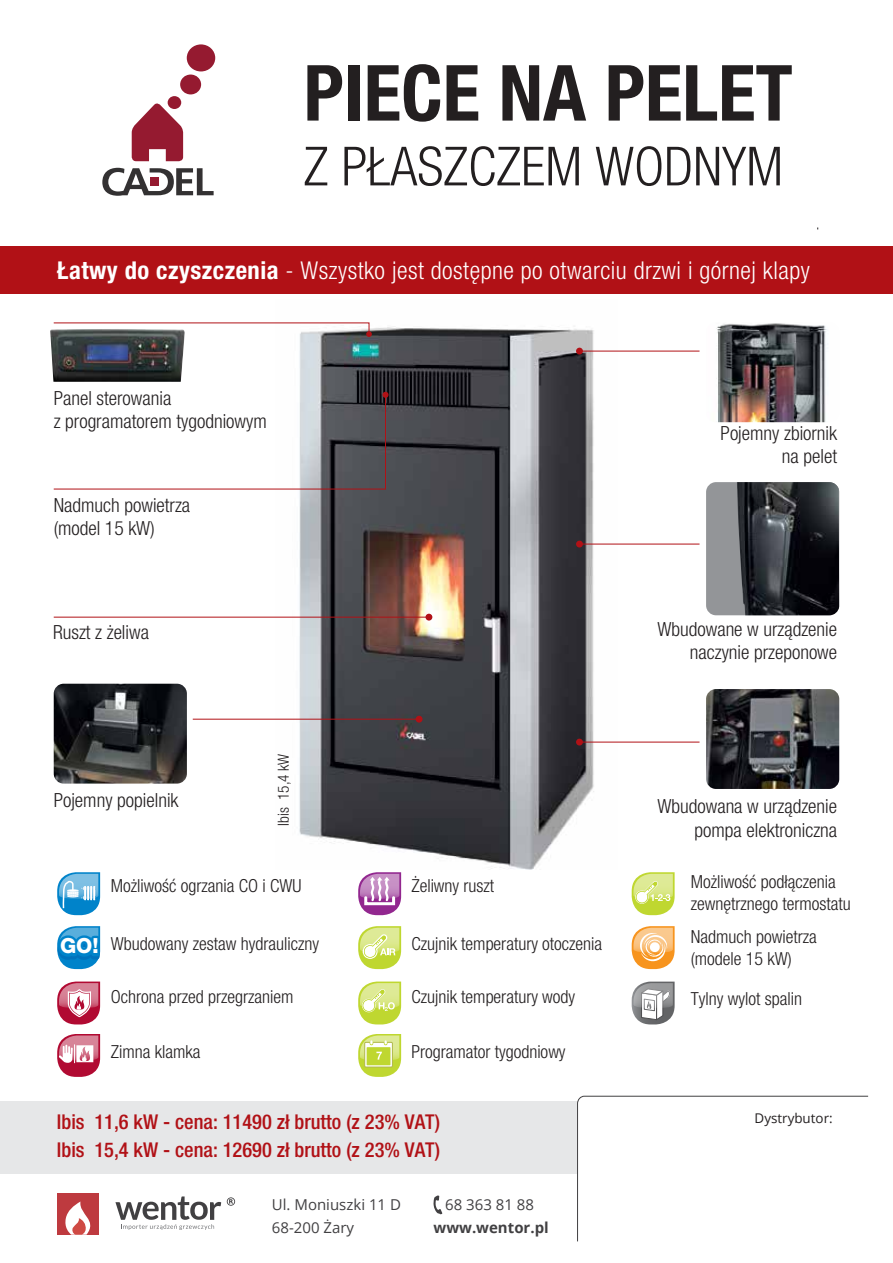
<style>
.page{position:relative;width:893px;height:1263px;background:#fff}
.page>*{position:absolute;margin:0;border:0;box-sizing:border-box;transform-origin:0 0}
.t1{font:700 condensed 77.55px "Helvetica Neue LT Pro";color:#231f20}
.t2{font:300 condensed 54px "Helvetica Neue LT Pro";color:#231f20}
.t3{font:300 condensed 24.6px "Helvetica Neue LT Pro";letter-spacing:.02em;color:#fff}
.t4{font:800 20.85px "Helvetica Neue LT Pro";color:#fff}
.t5{font:500 condensed 20.4px/27.5px "Helvetica Neue LT Pro";color:#b11116}
.t6{font:300 condensed 19.5px/23.4px "Helvetica Neue LT Pro";color:#231f20;text-align:right}
.t7{font:300 condensed 18px/21.6px "Helvetica Neue LT Pro";color:#231f20}
.t8{font:300 condensed 15.3px "Helvetica Neue LT Pro";color:#231f20}
.t9{font:15px/23px "Open Sans";color:#414042}
.t10{font:700 15px "Open Sans";color:#414042}
.t11{font:13.35px "Open Sans";color:#231f20}
.s1{font-weight:700}
</style>
<div class="page">
<div style="left:0;top:1101px;width:579px;height:72px;background:#e6e7e8"></div>
<img style="left:275px;top:326px;width:343px;height:543px">
<div style="left:706px;top:482px;width:31px;height:133px;background:#939598"></div>
<img style="left:737px;top:482px;width:102px;height:133px">
<svg style="left:53px;top:322px;width:319px;height:15px"></svg>
<svg style="left:53px;top:394px;width:333px;height:96px"></svg>
<div style="left:382px;top:392px;width:7px;height:6px;background:#b11116;border-radius:50%"></div>
<hr style="left:54px;top:617px;width:375px;height:1px;background:#b11116">
<div style="left:425px;top:614px;width:7px;height:7px;background:#b11116;border-radius:50%"></div>
<hr style="left:579px;top:742px;width:120px;height:1px;background:#b11116">
<div style="left:576px;top:739px;width:7px;height:6px;background:#b11116;border-radius:50%"></div>
<hr style="left:579px;top:544px;width:120px;height:1px;background:#b11116">
<div style="left:576px;top:541px;width:7px;height:6px;background:#b11116;border-radius:50%"></div>
<hr style="left:579px;top:351px;width:120px;height:1px;background:#b11116">
<div style="left:576px;top:348px;width:7px;height:6px;background:#b11116;border-radius:50%"></div>
<img style="left:716px;top:323px;width:111px;height:99px">
<img style="left:706px;top:689px;width:133px;height:100px">
<img style="left:54px;top:684px;width:133px;height:99px">
<div style="left:168px;top:96px;width:13px;height:13px;background:#951a30;border-radius:50%"></div>
<div style="left:180px;top:75px;width:21px;height:19px;background:#951a30;border-radius:50%"></div>
<div style="left:187px;top:44px;width:28px;height:27px;background:#951a30;border-radius:50%"></div>
<svg style="left:132px;top:102px;width:51px;height:59px"></svg>
<svg style="left:102px;top:168px;width:112px;height:28px"></svg>
<svg style="left:577px;top:1095px;width:292px;height:147px"></svg>
<svg style="left:433px;top:1195px;width:9px;height:19px"></svg>
<div style="left:57px;top:1193px;width:41px;height:42px;background:#be3a3f"></div>
<svg style="left:65px;top:1201px;width:26px;height:34px"></svg>
<svg style="left:227px;top:1197px;width:8px;height:9px"></svg>
<svg style="left:115px;top:1196px;width:106px;height:34px"></svg>
<img style="left:50px;top:329px;width:135px;height:53px">
<hr style="left:193px;top:719px;width:226px;height:1px;background:#b11116">
<div style="left:416px;top:716px;width:7px;height:7px;background:#b11116;border-radius:50%"></div>
<div style="left:0;top:247px;width:893px;height:47px;background:#b11116"></div>
<svg style="left:57px;top:872px;width:43px;height:43px"></svg>
<svg style="left:358px;top:981px;width:43px;height:43px"></svg>
<svg style="left:358px;top:1034px;width:43px;height:43px"></svg>
<svg style="left:632px;top:872px;width:43px;height:43px"></svg>
<svg style="left:632px;top:926px;width:43px;height:43px"></svg>
<svg style="left:633px;top:928px;width:40px;height:25px"></svg>
<svg style="left:632px;top:981px;width:43px;height:43px"></svg>
<svg style="left:633px;top:983px;width:40px;height:25px"></svg>
<svg style="left:57px;top:981px;width:43px;height:43px"></svg>
<svg style="left:358px;top:872px;width:43px;height:43px"></svg>
<svg style="left:360px;top:874px;width:39px;height:25px"></svg>
<svg style="left:358px;top:926px;width:43px;height:43px"></svg>
<svg style="left:57px;top:1034px;width:43px;height:43px"></svg>
<svg style="left:59px;top:1035px;width:39px;height:26px"></svg>
<svg style="left:57px;top:926px;width:44px;height:43px;background:#3199d2"></svg>
<h1 class="t1" style="left:304px;top:46px;width:491px">PIECE NA PELET</h1>
<h2 class="t2" style="left:304px;top:135px;width:481px">Z PŁASZCZEM WODNYM</h2>
<h3 class="t3" style="left:57px;top:256px;width:754px"><span class="s1">Łatwy do czyszczenia</span> - Wszystko jest dostępne po otwarciu drzwi i górnej klapy</h3>
<p class="t6" style="left:54px;top:386px;width:215px;text-align:left">Panel sterowania<br>z programatorem tygodniowym</p>
<p class="t6" style="left:54px;top:493px;width:138px;text-align:left">Nadmuch powietrza (model 15 kW)</p>
<p class="t6" style="left:53px;top:621px;width:97px">Ruszt z żeliwa</p>
<p class="t6" style="left:54px;top:788px;width:126px">Pojemny popielnik</p>
<p class="t8" style="left:275px;top:826px;width:74px;rotate:-90deg">Ibis 15,4 kW</p>
<p class="t6" style="left:721px;top:421px;width:118px">Pojemny zbiornik na pelet</p>
<p class="t6" style="left:657px;top:617px;width:181px">Wbudowane w urządzenie naczynie przeponowe</p>
<p class="t6" style="left:657px;top:794px;width:181px">Wbudowana w urządzenie pompa elektroniczna</p>
<p class="t4" style="left:60px;top:934px;width:40px">GO!</p>
<p class="t7" style="left:111px;top:874px;width:192px">Możliwość ogrzania CO i CWU</p>
<p class="t7" style="left:411px;top:874px;width:84px">Żeliwny ruszt</p>
<p class="t7" style="left:691px;top:871px;width:162px">Możliwość podłączenia zewnętrznego termostatu</p>
<p class="t7" style="left:691px;top:926px;width:127px">Nadmuch powietrza (modele 15 kW)</p>
<p class="t7" style="left:691px;top:988px;width:113px">Tylny wylot spalin</p>
<p class="t7" style="left:411px;top:933px;width:192px">Czujnik temperatury otoczenia</p>
<p class="t7" style="left:111px;top:933px;width:210px">Wbudowany zestaw hydrauliczny</p>
<p class="t7" style="left:111px;top:986px;width:184px">Ochrona przed przegrzaniem</p>
<p class="t7" style="left:111px;top:1041px;width:91px">Zimna klamka</p>
<p class="t7" style="left:411px;top:986px;width:165px">Czujnik temperatury wody</p>
<p class="t7" style="left:411px;top:1041px;width:156px">Programator tygodniowy</p>
<p class="t5" style="left:57px;top:1108px;width:385px">Ibis 11,6 kW - cena: 11490 zł brutto (z 23% VAT)<br>Ibis 15,4 kW - cena: 12690 zł brutto (z 23% VAT)</p>
<p class="t9" style="left:272px;top:1192px;width:131px">Ul. Moniuszki 11 D<br>68-200 Żary</p>
<p class="t9" style="left:445px;top:1192px;width:90px">68 363 81 88</p>
<p class="t10" style="left:433px;top:1217px;width:117px">www.wentor.pl</p>
<p class="t11" style="left:755px;top:1109px;width:80px">Dystrybutor:</p>
</div>
